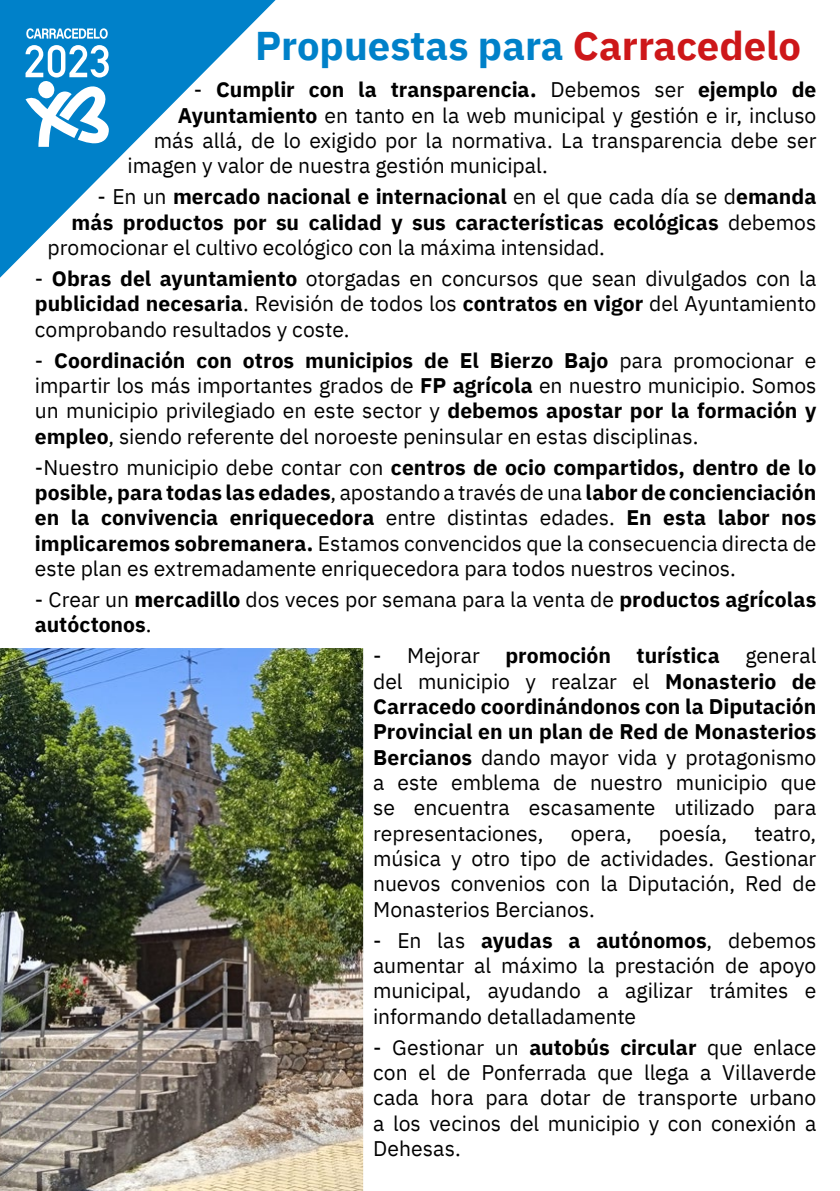
<style>
.page{position:relative;width:840px;height:1191px;background:#fff}
.page>*{position:absolute;margin:0;border:0;box-sizing:border-box;transform-origin:0 0}
.t1{font:700 40px "IBM Plex Sans";color:#0081c9}
.t2{font:21.2px/25.4px "IBM Plex Sans";color:#000;text-align:justify}
.t3{font:700 21.2px "IBM Plex Sans";color:#000}
.s1{color:#cd1719}
.s2{font-weight:400}
.s3{font-weight:700}
</style>
<div class="page">
<svg style="left:0;top:0;width:275px;height:278px"></svg>
<img style="left:0;top:648px;width:364px;height:543px">
<svg style="left:26px;top:45px;width:83px;height:102px"></svg>
<svg style="left:26px;top:28px;width:82px;height:11px"></svg>
<h1 class="t1" style="left:255px;top:14px;width:547px">Propuestas para <span class="s1">Carracedelo</span></h1>
<p class="t3" style="left:194px;top:73px;width:623px"><span class="s2">-</span> Cumplir con la transparencia. <span class="s2">Debemos ser</span> ejemplo de</p>
<p class="t2" style="left:177px;top:101px;width:640px"><span class="s3">Ayuntamiento</span> en tanto en la web municipal y gestión e ir, incluso</p>
<p class="t2" style="left:154px;top:126px;width:664px">más allá, de lo exigido por la normativa. La transparencia debe ser</p>
<p class="t2" style="left:128px;top:151px;width:421px">imagen y valor de nuestra gestión municipal.</p>
<p class="t3" style="left:98px;top:180px;width:719px"><span class="s2">- En un</span> mercado nacional e internacional <span class="s2">en el que cada día se d</span>emanda</p>
<p class="t3" style="left:72px;top:205px;width:745px">más productos por su calidad y sus características ecológicas <span class="s2">debemos</span></p>
<p class="t2" style="left:48px;top:233px;width:558px">promocionar el cultivo ecológico con la máxima intensidad.</p>
<p class="t2" style="left:35px;top:264px;width:782px">- <span class="s3">Obras del ayuntamiento</span> otorgadas en concursos que sean divulgados con la <span class="s3">publicidad necesaria</span>. Revisión de todos los <span class="s3">contratos en vigor</span> del Ayuntamiento comprobando resultados y coste.</p>
<p class="t2" style="left:35px;top:346px;width:782px">- <span class="s3">Coordinación con otros municipios de El Bierzo Bajo</span> para promocionar e impartir los más importantes grados de <span class="s3">FP agrícola</span> en nuestro municipio. Somos un municipio privilegiado en este sector y <span class="s3">debemos apostar por la formación y empleo</span>, siendo referente del noroeste peninsular en estas disciplinas.</p>
<p class="t2" style="left:35px;top:452px;width:782px">-Nuestro municipio debe contar con <span class="s3">centros de ocio compartidos, dentro de lo posible, para todas las edades</span>, apostando a través de una <span class="s3">labor de concienciación en la convivencia enriquecedora</span> entre distintas edades. <span class="s3">En esta labor nos implicaremos sobremanera.</span> Estamos convencidos que la consecuencia directa de este plan es extremadamente enriquecedora para todos nuestros vecinos.</p>
<p class="t2" style="left:35px;top:585px;width:782px">- Crear un <span class="s3">mercadillo</span> dos veces por semana para la venta de <span class="s3">productos agrícolas autóctonos</span>.</p>
<p class="t2" style="left:373px;top:641px;width:444px">- Mejorar <span class="s3">promoción turística</span> general del municipio y realzar el <span class="s3">Monasterio de Carracedo coordinándonos con la Diputación Provincial en un plan de Red de Monasterios Bercianos</span> dando mayor vida y protagonismo a este emblema de nuestro municipio que se encuentra escasamente utilizado para representaciones,</p>
<p class="t2" style="left:570px;top:818px;width:62px">opera,</p>
<p class="t2" style="left:658px;top:818px;width:70px">poesía,</p>
<p class="t2" style="left:373px;top:818px;width:444px;text-indent:381px">teatro, música y otro tipo de actividades. Gestionar nuevos convenios con la Diputación, Red de Monasterios Bercianos.</p>
<p class="t2" style="left:373px;top:925px;width:444px">- En las <span class="s3">ayudas a autónomos</span>, debemos aumentar al máximo la prestación de apoyo municipal, ayudando a agilizar trámites e informando detalladamente</p>
<p class="t2" style="left:373px;top:1032px;width:444px">- Gestionar un <span class="s3">autobús circular</span> que enlace con el de Ponferrada que llega a Villaverde cada hora para dotar de transporte urbano a los vecinos del municipio y con conexión a Dehesas.</p>
</div>
